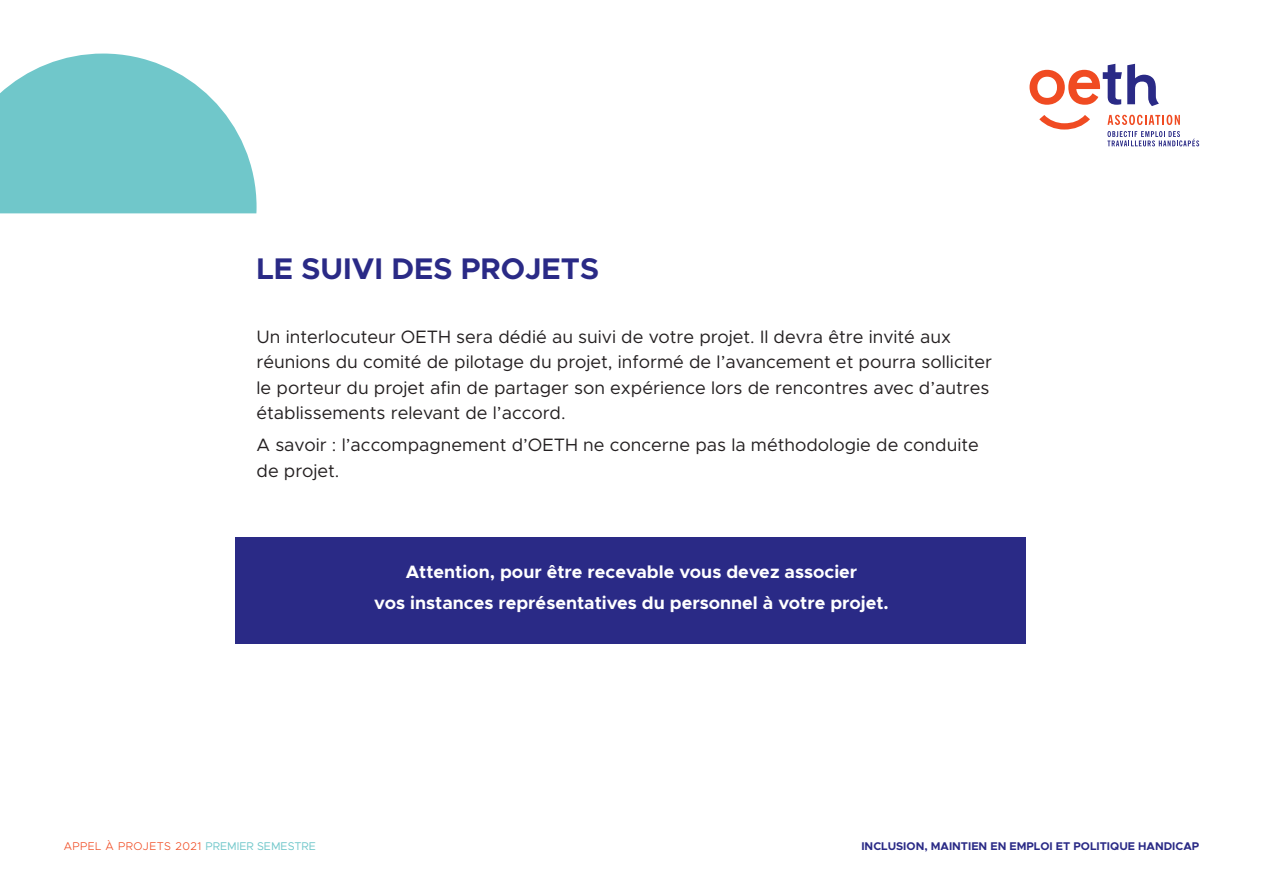
<style>
.page{position:relative;width:1263px;height:893px;background:#fff}
.page>*{position:absolute;margin:0;border:0;box-sizing:border-box;transform-origin:0 0}
.t1{font:700 30px "Metropolis";color:#2a2a86}
.t2{font:18px/25.5px "Metropolis";color:#231f20}
.t3{font:700 18px/31.5px "Metropolis";color:#fff;text-align:center}
.t4{font:700 11.25px "Metropolis";color:#2a2a86}
.t5{font:300 11.25px "Metropolis";letter-spacing:.04em;color:#f04b22}
.s1{font-weight:400;color:#70c7ca}
</style>
<div class="page">
<svg style="left:1107px;top:131px;width:92px;height:15px"></svg>
<svg style="left:1107px;top:115px;width:73px;height:10px"></svg>
<svg style="left:1039px;top:115px;width:51px;height:15px"></svg>
<svg style="left:1029px;top:64px;width:130px;height:42px"></svg>
<svg style="left:0;top:54px;width:257px;height:160px;background:#86cfd2"></svg>
<div style="left:235px;top:537px;width:791px;height:107px;background:#2a2a86"></div>
<h1 class="t1" style="left:257px;top:250px;width:344px">LE SUIVI DES PROJETS</h1>
<p class="t2" style="left:257px;top:324px;width:737px">Un interlocuteur OETH sera dédié au suivi de votre projet. Il devra être invité aux réunions du comité de pilotage du projet, informé de l’avancement et pourra solliciter le porteur du projet afin de partager son expérience lors de rencontres avec d’autres établissements relevant de l’accord.</p>
<p class="t2" style="left:257px;top:432px;width:724px">A savoir : l’accompagnement d’OETH ne concerne pas la méthodologie de conduite de projet.</p>
<p class="t3" style="left:374px;top:556px;width:516px">Attention, pour être recevable vous devez associer<br>vos instances représentatives du personnel à votre projet.</p>
<p class="t5" style="left:64px;top:839px;width:254px">APPEL À PROJETS 2021 <span class="s1">PREMIER SEMESTRE</span></p>
<p class="t4" style="left:861px;top:839px;width:339px">INCLUSION, MAINTIEN EN EMPLOI ET POLITIQUE HANDICAP</p>
</div>
